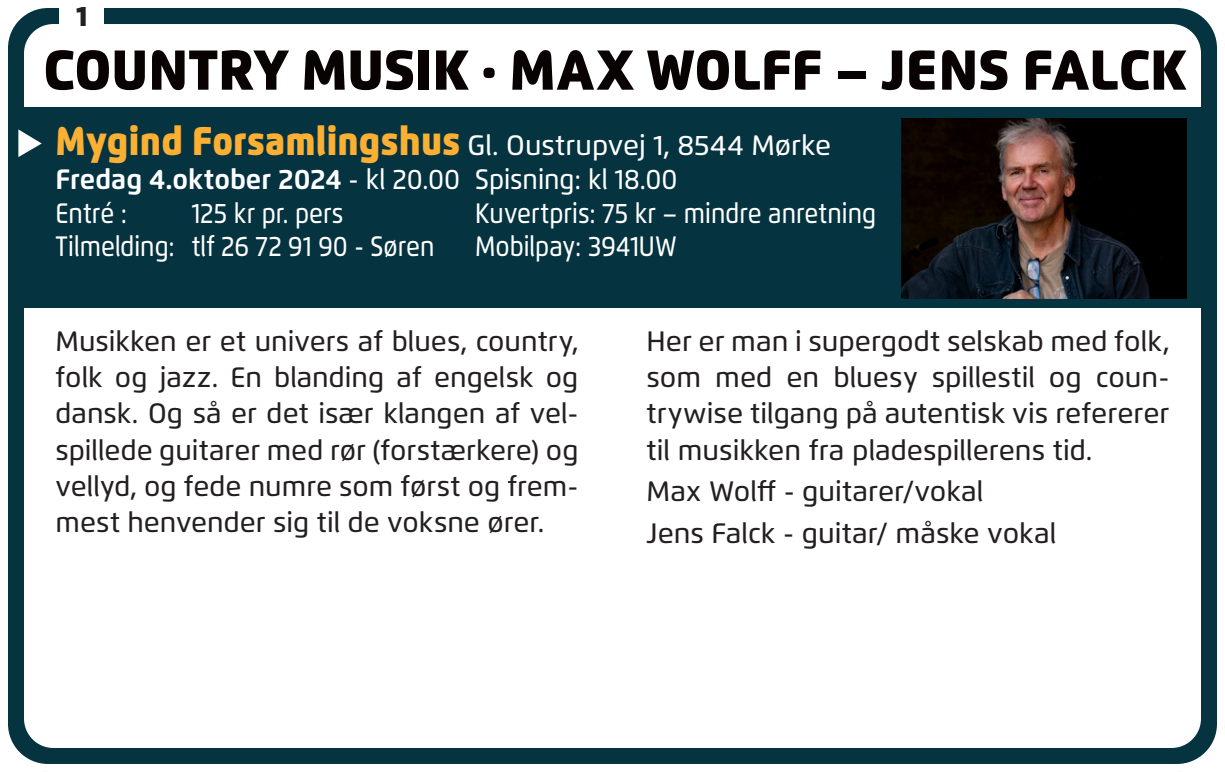
<style>
.page{position:relative;width:1225px;height:772px;background:#fff}
.page>*{position:absolute;margin:0;border:0;box-sizing:border-box;transform-origin:0 0}
.Headline{font:900 56px "Flexo";letter-spacing:-.01em;color:#080302}
.Brød{font:500 28px/36px "Flexo";color:#231f20;text-align:justify}
.Entre{font:500 28px "Flexo";color:#fff;scale:.86 1}
.Adresse{font:500 28px "Flexo";color:#fff}
.Adresse-2{font:500 28px "Flexo";color:#fff;scale:.92 1}
.t1{font:900 28px "Flexo";color:#231f20}
.s1{font-weight:900;font-size:40px;color:#fbb033}
.s2{font-weight:700}
</style>
<div class="page">
<div style="left:0;top:0;width:1225px;height:771px;border:24px solid #053340;border-radius:41px"></div>
<div style="left:7px;top:107px;width:1212px;height:200px;background:#053340"></div>
<svg style="left:18px;top:129px;width:24px;height:28px"></svg>
<div style="left:0;top:0;width:1225px;height:771px;border:8px solid #fff;border-radius:44px"></div>
<div style="left:60px;top:0;width:44px;height:31px;background:#fff"></div>
<img style="left:901px;top:118px;width:285px;height:180px">
<p class="t1" style="left:76px;top:-1px;width:13px">1</p>
<p class="Headline" style="left:43px;top:36px;width:1144px">COUNTRY MUSIK . MAX WOLFF – JENS FALCK</p>
<p class="Adresse" style="left:56px;top:128px;width:777px"><span class="s1">Mygind Forsamlingshus</span> Gl. Oustrupvej 1, 8544 Mørke</p>
<p class="Adresse-2" style="left:56px;top:162px;width:677px"><span class="s2">Fredag 4.oktober 2024</span> - kl 20.00 Spisning: kl 18.00</p>
<p class="Entre" style="left:56px;top:196px;width:85px">Entré :</p>
<p class="Entre" style="left:192px;top:196px;width:178px">125 kr pr. pers</p>
<p class="Entre" style="left:475px;top:196px;width:468px">Kuvertpris: 75 kr – mindre anretning</p>
<p class="Entre" style="left:56px;top:229px;width:442px">Tilmelding: tlf 26 72 91 90 - Søren</p>
<p class="Entre" style="left:475px;top:229px;width:236px">Mobilpay: 3941UW</p>
<p class="Brød" style="left:56px;top:323px;width:524px">Musikken er et univers af blues, country, folk og jazz. En blanding af engelsk og dansk. Og så er det især klangen af vel&shy;spillede guitarer med rør (forstærkere) og vellyd, og fede numre som først og frem&shy;mest henvender sig til de voksne ører.</p>
<p class="Brød" style="left:646px;top:323px;width:524px">Her er man i supergodt selskab med folk, som med en bluesy spillestil og coun&shy;trywise tilgang på autentisk vis refererer til musikken fra pladespillerens tid.</p>
<p class="Brød" style="left:646px;top:473px;width:338px">Max Wolff - guitarer/vokal</p>
<p class="Brød" style="left:646px;top:514px;width:411px">Jens Falck - guitar/ måske vokal</p>
</div>
